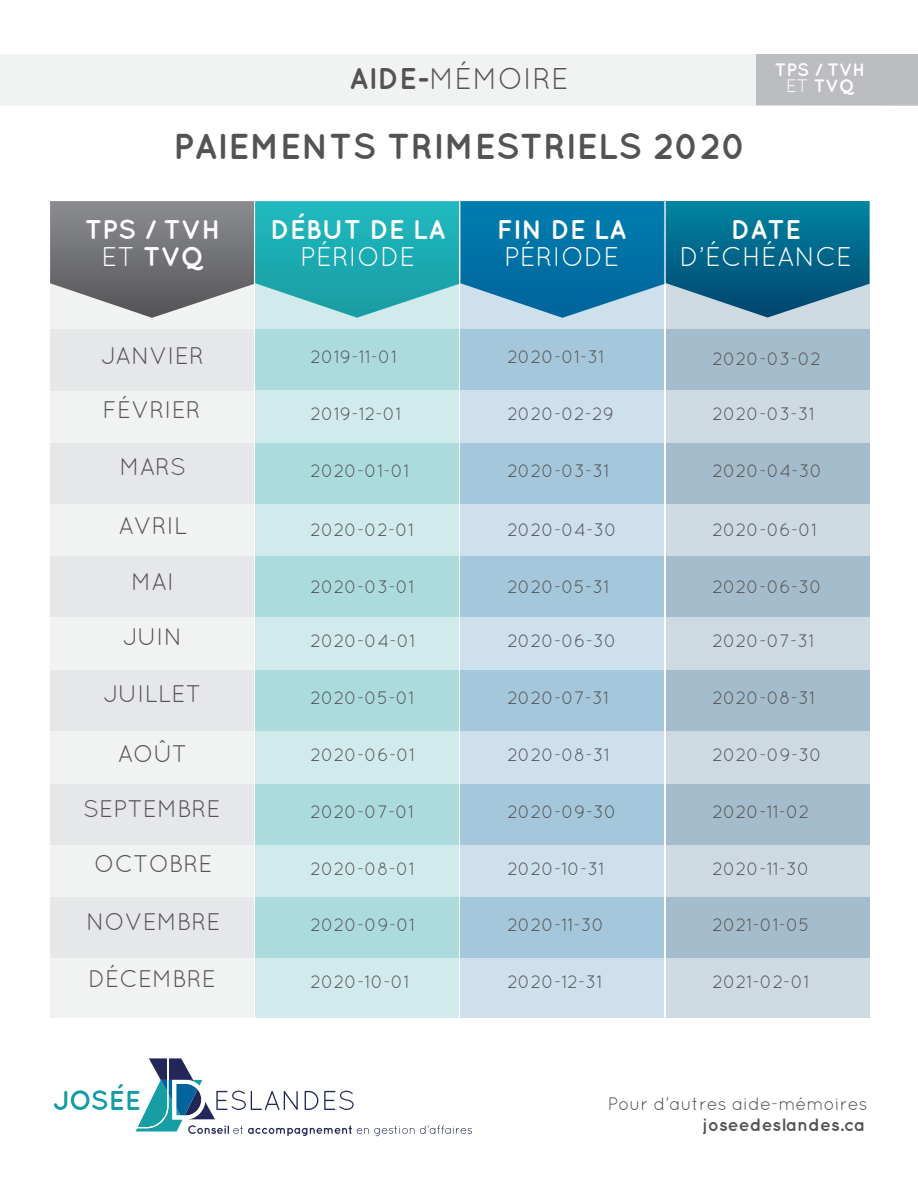
<style>
.page{position:relative;width:918px;height:1188px;background:#fff}
.page>*{position:absolute;margin:0;border:0;box-sizing:border-box;transform-origin:0 0}
.t1{font:700 36px "Quicksand";color:#535355}
.t2{font:30px "Quicksand";color:#535355}
.t3{font:700 27px "Quicksand";color:#fff}
.t4{font:27px "Quicksand";color:#fff}
.t5{font:24px "Quicksand";color:#535355}
.t6{font:18px "Quicksand";color:#535355}
.t7{font:700 18px "Quicksand";color:#535355}
.t8{font:700 18px "Quicksand";color:#fff}
.s1{font-weight:700}
.s2{font-weight:400}
</style>
<div class="page">
<div style="left:0;top:54px;width:918px;height:52px;background:#f1f2f2"></div>
<div style="left:255px;top:201px;width:204px;height:816px;background:#d1ebed"></div>
<div style="left:50px;top:329px;width:204px;height:688px;background:#f1f2f2"></div>
<div style="left:460px;top:201px;width:204px;height:816px;background:#cde0eb"></div>
<div style="left:666px;top:201px;width:204px;height:816px;background:#cddae2"></div>
<div style="left:255px;top:329px;width:204px;height:61px;background:#acdbde"></div>
<div style="left:50px;top:201px;width:204px;height:189px;background:#e6e7e8"></div>
<div style="left:460px;top:329px;width:204px;height:61px;background:#a5c7db"></div>
<div style="left:666px;top:329px;width:204px;height:61px;background:#a4bccb"></div>
<div style="left:255px;top:443px;width:204px;height:61px;background:#acdbde"></div>
<div style="left:50px;top:443px;width:204px;height:61px;background:#e6e7e8"></div>
<div style="left:460px;top:443px;width:204px;height:61px;background:#a5c7db"></div>
<div style="left:666px;top:443px;width:204px;height:61px;background:#a4bccb"></div>
<div style="left:255px;top:556px;width:204px;height:61px;background:#acdbde"></div>
<div style="left:50px;top:556px;width:204px;height:61px;background:#e6e7e8"></div>
<div style="left:460px;top:556px;width:204px;height:61px;background:#a5c7db"></div>
<div style="left:666px;top:556px;width:204px;height:61px;background:#a4bccb"></div>
<div style="left:255px;top:670px;width:204px;height:61px;background:#acdbde"></div>
<div style="left:50px;top:670px;width:204px;height:61px;background:#e6e7e8"></div>
<div style="left:460px;top:670px;width:204px;height:61px;background:#a5c7db"></div>
<div style="left:666px;top:670px;width:204px;height:61px;background:#a4bccb"></div>
<div style="left:255px;top:784px;width:204px;height:61px;background:#acdbde"></div>
<div style="left:50px;top:784px;width:204px;height:61px;background:#e6e7e8"></div>
<div style="left:255px;top:897px;width:204px;height:61px;background:#acdbde"></div>
<div style="left:50px;top:897px;width:204px;height:61px;background:#e6e7e8"></div>
<div style="left:460px;top:784px;width:204px;height:61px;background:#a5c7db"></div>
<div style="left:460px;top:897px;width:204px;height:61px;background:#a5c7db"></div>
<div style="left:666px;top:784px;width:204px;height:61px;background:#a4bccb"></div>
<div style="left:666px;top:897px;width:204px;height:61px;background:#a4bccb"></div>
<svg style="left:54px;top:1058px;width:418px;height:78px"></svg>
<svg style="left:50px;top:201px;width:820px;height:117px;background:#3f8ea4"></svg>
<div style="left:756px;top:54px;width:162px;height:52px;background:#bcbdc0"></div>
<p class="t2" style="left:349px;top:61px;width:221px"><span class="s1">AIDE-</span>MÉMOIRE</p>
<p class="t1" style="left:173px;top:125px;width:575px">PAIEMENTS TRIMESTRIELS 2020</p>
<p class="t8" style="left:775px;top:59px;width:92px">TPS / TVH</p>
<p class="t8" style="left:786px;top:75px;width:70px"><span class="s2">ET</span> TVQ</p>
<p class="t3" style="left:85px;top:213px;width:137px">TPS / TVH</p>
<p class="t3" style="left:102px;top:241px;width:104px"><span class="s2">ET</span> TVQ</p>
<p class="t3" style="left:270px;top:213px;width:177px">DÉBUT DE LA</p>
<p class="t4" style="left:300px;top:241px;width:117px">PÉRIODE</p>
<p class="t5" style="left:101px;top:341px;width:104px">JANVIER</p>
<p class="t6" style="left:311px;top:347px;width:88px">2019-11-01</p>
<p class="t3" style="left:497px;top:213px;width:131px">FIN DE LA</p>
<p class="t4" style="left:504px;top:241px;width:117px">PÉRIODE</p>
<p class="t6" style="left:507px;top:347px;width:99px">2020-01-31</p>
<p class="t3" style="left:731px;top:213px;width:72px">DATE</p>
<p class="t4" style="left:680px;top:241px;width:174px">D’ÉCHÉANCE</p>
<p class="t6" style="left:713px;top:349px;width:110px">2020-03-02</p>
<p class="t5" style="left:103px;top:396px;width:100px">FÉVRIER</p>
<p class="t5" style="left:119px;top:453px;width:68px">MARS</p>
<p class="t5" style="left:118px;top:512px;width:71px">AVRIL</p>
<p class="t5" style="left:131px;top:568px;width:45px">MAI</p>
<p class="t5" style="left:123px;top:623px;width:61px">JUIN</p>
<p class="t5" style="left:104px;top:679px;width:99px">JUILLET</p>
<p class="t5" style="left:118px;top:740px;width:71px">AOÛT</p>
<p class="t5" style="left:83px;top:795px;width:139px">SEPTEMBRE</p>
<p class="t5" style="left:94px;top:850px;width:120px">OCTOBRE</p>
<p class="t5" style="left:86px;top:908px;width:136px">NOVEMBRE</p>
<p class="t5" style="left:88px;top:965px;width:129px">DÉCEMBRE</p>
<p class="t6" style="left:311px;top:403px;width:93px">2019-12-01</p>
<p class="t6" style="left:507px;top:403px;width:109px">2020-02-29</p>
<p class="t6" style="left:713px;top:403px;width:104px">2020-03-31</p>
<p class="t6" style="left:311px;top:460px;width:101px">2020-01-01</p>
<p class="t6" style="left:507px;top:460px;width:104px">2020-03-31</p>
<p class="t6" style="left:713px;top:460px;width:111px">2020-04-30</p>
<p class="t6" style="left:311px;top:519px;width:105px">2020-02-01</p>
<p class="t6" style="left:507px;top:519px;width:111px">2020-04-30</p>
<p class="t6" style="left:713px;top:519px;width:106px">2020-06-01</p>
<p class="t6" style="left:311px;top:576px;width:106px">2020-03-01</p>
<p class="t6" style="left:507px;top:576px;width:104px">2020-05-31</p>
<p class="t6" style="left:713px;top:576px;width:111px">2020-06-30</p>
<p class="t6" style="left:311px;top:631px;width:107px">2020-04-01</p>
<p class="t6" style="left:507px;top:631px;width:111px">2020-06-30</p>
<p class="t6" style="left:713px;top:631px;width:103px">2020-07-31</p>
<p class="t6" style="left:311px;top:688px;width:105px">2020-05-01</p>
<p class="t6" style="left:507px;top:688px;width:103px">2020-07-31</p>
<p class="t6" style="left:713px;top:688px;width:104px">2020-08-31</p>
<p class="t6" style="left:311px;top:744px;width:106px">2020-06-01</p>
<p class="t6" style="left:507px;top:744px;width:104px">2020-08-31</p>
<p class="t6" style="left:713px;top:744px;width:111px">2020-09-30</p>
<p class="t6" style="left:311px;top:801px;width:105px">2020-07-01</p>
<p class="t6" style="left:507px;top:801px;width:111px">2020-09-30</p>
<p class="t6" style="left:713px;top:801px;width:98px">2020-11-02</p>
<p class="t6" style="left:311px;top:858px;width:106px">2020-08-01</p>
<p class="t6" style="left:507px;top:858px;width:99px">2020-10-31</p>
<p class="t6" style="left:713px;top:858px;width:99px">2020-11-30</p>
<p class="t6" style="left:311px;top:915px;width:106px">2020-09-01</p>
<p class="t6" style="left:507px;top:915px;width:99px">2020-11-30</p>
<p class="t6" style="left:713px;top:915px;width:99px">2021-01-05</p>
<p class="t6" style="left:311px;top:972px;width:101px">2020-10-01</p>
<p class="t6" style="left:507px;top:972px;width:97px">2020-12-31</p>
<p class="t6" style="left:713px;top:972px;width:98px">2021-02-01</p>
<p class="t6" style="left:608px;top:1093px;width:261px">Pour d’autres aide-mémoires</p>
<p class="t7" style="left:703px;top:1114px;width:164px">joseedeslandes.ca</p>
</div>
